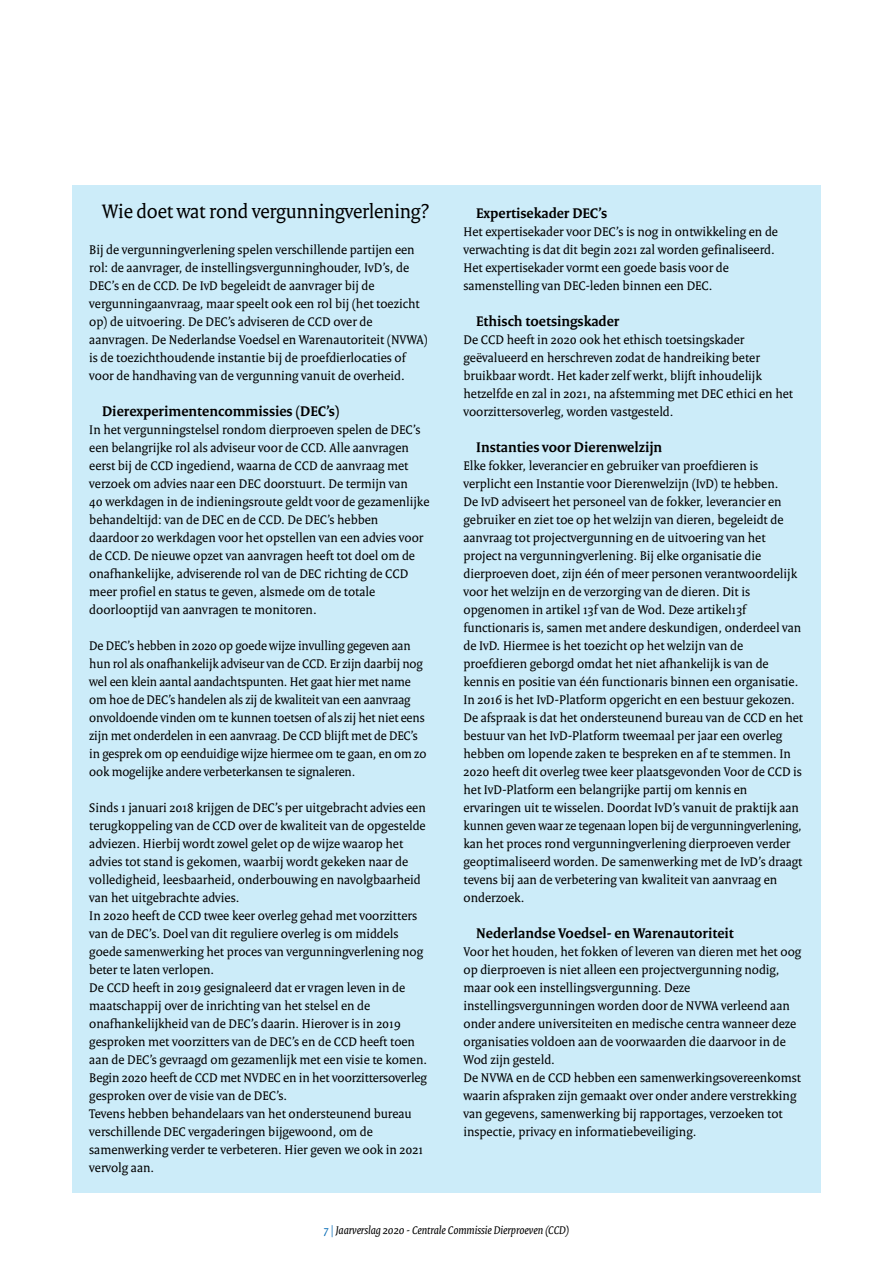
<style>
.page{position:relative;width:893px;height:1263px;background:#fff}
.page>*{position:absolute;margin:0;border:0;box-sizing:border-box;transform-origin:0 0}
.t1{font:21px "Rijksoverheid Serif";letter-spacing:-.01em;color:#000}
.t2{font:700 15px "Rijksoverheid Serif";color:#000}
.t3{font:13.5px/18px "Rijksoverheid Serif";color:#000}
.t4{font:italic 12px "Rijksoverheid Serif";color:#000}
.s1{color:#0068b3}
</style>
<div class="page">
<div style="left:72px;top:185px;width:749px;height:55px;background:#ccecf9"></div>
<div style="left:72px;top:227px;width:374px;height:173px;background:#ccecf9"></div>
<div style="left:72px;top:388px;width:374px;height:49px;background:#ccecf9"></div>
<div style="left:72px;top:407px;width:374px;height:227px;background:#ccecf9"></div>
<div style="left:72px;top:623px;width:374px;height:173px;background:#ccecf9"></div>
<div style="left:72px;top:785px;width:374px;height:137px;background:#ccecf9"></div>
<div style="left:72px;top:893px;width:374px;height:101px;background:#ccecf9"></div>
<div style="left:72px;top:965px;width:374px;height:119px;background:#ccecf9"></div>
<div style="left:72px;top:1055px;width:374px;height:65px;background:#ccecf9"></div>
<div style="left:72px;top:1091px;width:374px;height:101px;background:#ccecf9"></div>
<div style="left:446px;top:209px;width:375px;height:101px;background:#ccecf9"></div>
<div style="left:446px;top:298px;width:375px;height:49px;background:#ccecf9"></div>
<div style="left:446px;top:317px;width:375px;height:119px;background:#ccecf9"></div>
<div style="left:446px;top:424px;width:375px;height:49px;background:#ccecf9"></div>
<div style="left:446px;top:443px;width:375px;height:479px;background:#ccecf9"></div>
<div style="left:446px;top:910px;width:375px;height:49px;background:#ccecf9"></div>
<div style="left:446px;top:929px;width:375px;height:155px;background:#ccecf9"></div>
<div style="left:446px;top:1055px;width:375px;height:101px;background:#ccecf9"></div>
<div style="left:446px;top:1145px;width:375px;height:47px;background:#ccecf9"></div>
<h1 class="t1" style="left:102px;top:199px;width:329px">Wie doet wat rond vergunningverlening?</h1>
<p class="t3" style="left:89px;top:240px;width:340px">Bij de vergunningverlening spelen verschillende partijen een rol: de aanvrager, de instellingsvergunninghouder, IvD’s, de DEC’s en de CCD. De IvD begeleidt de aanvrager bij de vergunningaanvraag, maar speelt ook een rol bij (het toezicht op) de uitvoering. De DEC’s adviseren de CCD over de aanvragen. De Nederlandse Voedsel en Warenautoriteit (NVWA) is de toezichthoudende instantie bij de proefdierlocaties of voor de handhaving van de vergunning vanuit de overheid.</p>
<p class="t2" style="left:102px;top:402px;width:239px">Dierexperimentencommissies (DEC’s)</p>
<p class="t3" style="left:89px;top:420px;width:342px">In het vergunningstelsel rondom dierproeven spelen de DEC’s een belangrijke rol als adviseur voor de CCD. Alle aanvragen eerst bij de CCD ingediend, waarna de CCD de aanvraag met verzoek om advies naar een DEC doorstuurt. De termijn van<br>40 werkdagen in de indieningsroute geldt voor de gezamenlijke behandeltijd: van de DEC en de CCD. De DEC’s hebben daardoor 20 werkdagen voor het opstellen van een advies voor de CCD. De nieuwe opzet van aanvragen heeft tot doel om de onafhankelijke, adviserende rol van de DEC richting de CCD meer profiel en status te geven, alsmede om de totale doorlooptijd van aanvragen te monitoren.</p>
<p class="t3" style="left:89px;top:636px;width:339px">De DEC’s hebben in 2020 op goede wijze invulling gegeven aan hun rol als onafhankelijk adviseur van de CCD. Er zijn daarbij nog wel een klein aantal aandachtspunten. Het gaat hier met name om hoe de DEC’s handelen als zij de kwaliteit van een aanvraag onvoldoende vinden om te kunnen toetsen of als zij het niet eens zijn met onderdelen in een aanvraag. De CCD blijft met de DEC’s in gesprek om op eenduidige wijze hiermee om te gaan, en om zo ook mogelijke andere verbeterkansen te signaleren.</p>
<p class="t3" style="left:89px;top:798px;width:339px">Sinds 1 januari 2018 krijgen de DEC’s per uitgebracht advies een terugkoppeling van de CCD over de kwaliteit van de opgestelde adviezen. Hierbij wordt zowel gelet op de wijze waarop het advies tot stand is gekomen, waarbij wordt gekeken naar de volledigheid, leesbaarheid, onderbouwing en navolgbaarheid van het uitgebrachte advies.<br>In 2020 heeft de CCD twee keer overleg gehad met voorzitters van de DEC’s. Doel van dit reguliere overleg is om middels goede samenwerking het proces van vergunningverlening nog beter te laten verlopen.<br>De CCD heeft in 2019 gesignaleerd dat er vragen leven in de maatschappij over de inrichting van het stelsel en de onafhankelijkheid van de DEC’s daarin. Hierover is in 2019 gesproken met voorzitters van de DEC’s en de CCD heeft toen aan de DEC’s gevraagd om gezamenlijk met een visie te komen.<br>Begin 2020 heeft de CCD met NVDEC en in het voorzittersoverleg gesproken over de visie van de DEC’s.<br>Tevens hebben behandelaars van het ondersteunend bureau verschillende DEC vergaderingen bijgewoond, om de samenwerking verder te verbeteren. Hier geven we ook in 2021 vervolg aan.</p>
<p class="t2" style="left:476px;top:204px;width:133px">Expertisekader DEC’s</p>
<p class="t3" style="left:463px;top:222px;width:316px">Het expertisekader voor DEC’s is nog in ontwikkeling en de verwachting is dat dit begin 2021 zal worden gefinaliseerd.<br>Het expertisekader vormt een goede basis voor de samenstelling van DEC-leden binnen een DEC.</p>
<p class="t2" style="left:476px;top:312px;width:145px">Ethisch toetsingskader</p>
<p class="t3" style="left:463px;top:330px;width:331px">De CCD heeft in 2020 ook het ethisch toetsingskader geëvalueerd en herschreven zodat de handreiking beter bruikbaar wordt. Het kader zelf werkt, blijft inhoudelijk hetzelfde en zal in 2021, na afstemming met DEC ethici en het voorzittersoverleg, worden vastgesteld.</p>
<p class="t2" style="left:476px;top:438px;width:188px">Instanties voor Dierenwelzijn</p>
<p class="t3" style="left:463px;top:456px;width:341px">Elke fokker, leverancier en gebruiker van proefdieren is verplicht een Instantie voor Dierenwelzijn (IvD) te hebben.<br>De IvD adviseert het personeel van de fokker, leverancier en gebruiker en ziet toe op het welzijn van dieren, begeleidt de aanvraag tot projectvergunning en de uitvoering van het project na vergunningverlening. Bij elke organisatie die dierproeven doet, zijn één of meer personen verantwoordelijk voor het welzijn en de verzorging van de dieren. Dit is opgenomen in artikel 13f van de Wod. Deze artikel13f functionaris is, samen met andere deskundigen, onderdeel van de IvD. Hiermee is het toezicht op het welzijn van de proefdieren geborgd omdat het niet afhankelijk is van de kennis en positie van één functionaris binnen een organisatie.<br>In 2016 is het IvD-Platform opgericht en een bestuur gekozen.<br>De afspraak is dat het ondersteunend bureau van de CCD en het bestuur van het IvD-Platform tweemaal per jaar een overleg hebben om lopende zaken te bespreken en af te stemmen. In 2020 heeft dit overleg twee keer plaatsgevonden Voor de CCD is het IvD-Platform een belangrijke partij om kennis en ervaringen uit te wisselen. Doordat IvD’s vanuit de praktijk aan kunnen geven waar ze tegenaan lopen bij de vergunningverlening, kan het proces rond vergunningverlening dierproeven verder geoptimaliseerd worden. De samenwerking met de IvD’s draagt tevens bij aan de verbetering van kwaliteit van aanvraag en onderzoek.</p>
<p class="t2" style="left:476px;top:924px;width:259px">Nederlandse Voedsel- en Warenautoriteit</p>
<p class="t3" style="left:463px;top:942px;width:339px">Voor het houden, het fokken of leveren van dieren met het oog op dierproeven is niet alleen een projectvergunning nodig, maar ook een instellingsvergunning. Deze instellingsvergunningen worden door de NVWA verleend aan onder andere universiteiten en medische centra wanneer deze organisaties voldoen aan de voorwaarden die daarvoor in de Wod zijn gesteld.<br>De NVWA en de CCD hebben een samenwerkingsovereenkomst waarin afspraken zijn gemaakt over onder andere verstrekking van gegevens, samenwerking bij rapportages, verzoeken tot inspectie, privacy en informatiebeveiliging.</p>
<p class="t4" style="left:324px;top:1222px;width:247px"><span class="s1">7 |</span> Jaarverslag 2020 - Centrale Commissie Dierproeven (CCD)</p>
</div>
